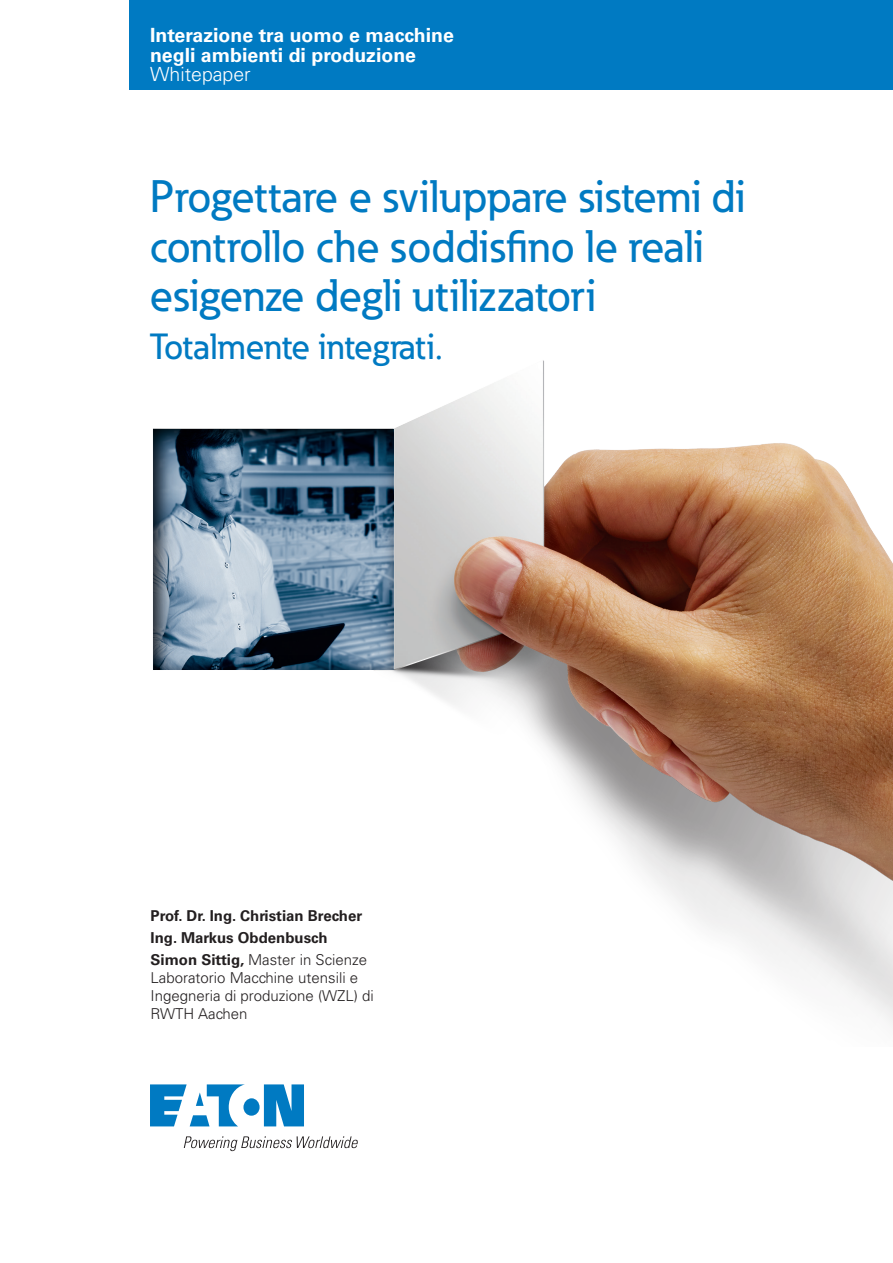
<style>
.page{position:relative;width:893px;height:1263px;background:#fff}
.page>*{position:absolute;margin:0;border:0;box-sizing:border-box;transform-origin:0 0}
.t1{font:500 45px/49.5px "Eaton";color:#007ac2}
.t2{font:500 36px "Eaton";color:#007ac2}
._00_Product{font:700 19.5px/19.5px "Univers LT Std";color:#fff}
._00_Product-2{font:300 19.5px "Univers LT Std";color:#fff}
.U1_Autor{font:300 15px/18px "Univers LT Std";color:#231f20}
.U1_Autor-2{font:700 15px "Univers LT Std";color:#231f20}
.s1{font-weight:700}
</style>
<div class="page">
<div style="left:129px;top:0;width:764px;height:90px;background:#007ac2"></div>
<svg style="left:150px;top:1084px;width:154px;height:42px"></svg>
<svg style="left:184px;top:1136px;width:174px;height:15px"></svg>
<img style="left:153px;top:360px;width:740px;height:665px">
<img style="left:153px;top:430px;width:241px;height:240px">
<p class="_00_Product" style="left:150px;top:26px;width:306px">Interazione tra uomo e macchine negli ambienti di produzione</p>
<p class="_00_Product-2" style="left:150px;top:62px;width:102px">Whitepaper</p>
<p class="t1" style="left:150px;top:171px;width:597px">Progettare e sviluppare sistemi di controllo che soddisfino le reali esigenze degli utilizzatori</p>
<p class="t2" style="left:150px;top:325px;width:294px">Totalmente integrati.</p>
<p class="U1_Autor-2" style="left:151px;top:907px;width:213px">Prof. Dr. Ing. Christian Brecher</p>
<p class="U1_Autor-2" style="left:151px;top:929px;width:179px">Ing. Markus Obdenbusch</p>
<p class="U1_Autor" style="left:151px;top:951px;width:225px"><span class="s1">Simon Sittig,</span> Master in Scienze<br>Laboratorio Macchine utensili e<br>Ingegneria di produzione (WZL) di<br>RWTH Aachen</p>
</div>
